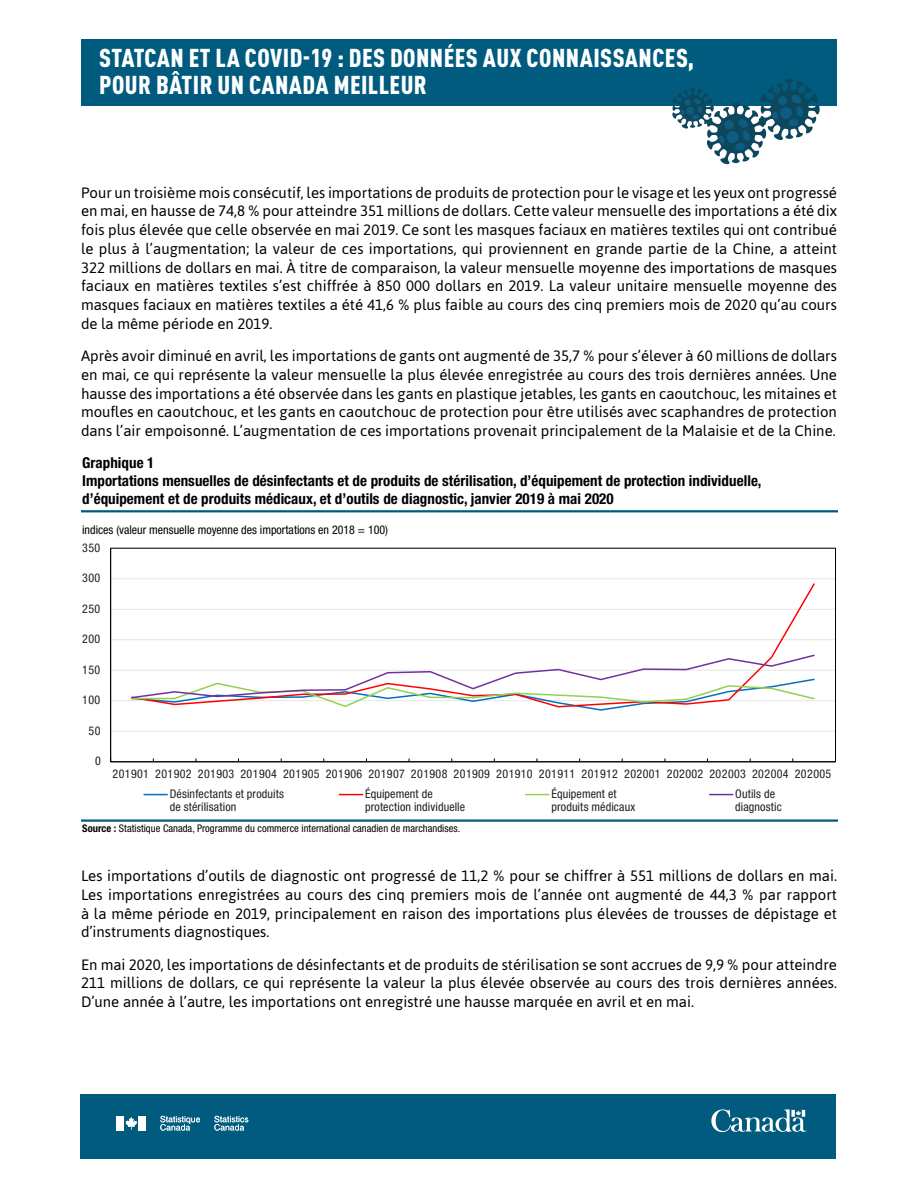
<style>
.page{position:relative;width:918px;height:1188px;background:#fff}
.page>*{position:absolute;margin:0;border:0;box-sizing:border-box;transform-origin:0 0}
.t1{font:900 condensed 25.5px "DIN Pro";letter-spacing:.02em;color:#fff}
.t2{font:15px/18.8px "Asap";color:#000;text-align:justify}
.t3{font:700 condensed 15px/18px "Helvetica Neue LT Std";letter-spacing:.005em;color:#000}
.t4{font:condensed 12px/13.5px "Helvetica Neue LT Std";letter-spacing:.025em;color:#231f20}
.t5{font:condensed 12px "Helvetica Neue LT Std";color:#000}
.t6{font:condensed 10.5px "Helvetica Neue LT Std";letter-spacing:.005em;color:#000}
.s1{font-weight:700}
</style>
<div class="page">
<div style="left:80px;top:1094px;width:756px;height:65px;background:#015b7f"></div>
<div style="left:81px;top:40px;width:755px;height:66px;background:#015b7f"></div>
<svg style="left:711px;top:1109px;width:96px;height:23px"></svg>
<div style="left:815px;top:104px;width:5px;height:10px;background:#0d475e;border-radius:50%"></div>
<svg style="left:672px;top:79px;width:146px;height:86px"></svg>
<hr style="left:81px;top:819px;width:756px;height:3px;background:#005b7f">
<hr style="left:81px;top:510px;width:756px;height:2px;background:#005b7f">
<hr style="left:111px;top:731px;width:724px;height:1px;background:#e7e6e6">
<hr style="left:111px;top:700px;width:724px;height:1px;background:#e7e6e6">
<hr style="left:111px;top:670px;width:724px;height:1px;background:#e7e6e6">
<hr style="left:111px;top:639px;width:724px;height:1px;background:#e7e6e6">
<hr style="left:111px;top:609px;width:724px;height:1px;background:#e7e6e6">
<hr style="left:111px;top:578px;width:724px;height:1px;background:#e7e6e6">
<hr style="left:110px;top:548px;width:1px;height:214px;background:#000">
<hr style="left:111px;top:761px;width:724px;height:1px;background:#000">
<svg style="left:131px;top:654px;width:684px;height:57px"></svg>
<svg style="left:144px;top:794px;width:23px;height:1px"></svg>
<svg style="left:339px;top:794px;width:24px;height:1px"></svg>
<svg style="left:526px;top:794px;width:23px;height:1px"></svg>
<svg style="left:710px;top:794px;width:23px;height:1px"></svg>
<svg style="left:126px;top:1117px;width:11px;height:12px"></svg>
<div style="left:117px;top:1116px;width:7px;height:15px;background:#fff"></div>
<div style="left:139px;top:1116px;width:7px;height:15px;background:#fff"></div>
<svg style="left:160px;top:1116px;width:40px;height:15px"></svg>
<svg style="left:214px;top:1116px;width:34px;height:15px"></svg>
<h1 class="t1" style="left:99px;top:39px;width:305px">STATCAN ET LA COVID-19 : DES DONN</h1>
<h1 class="t1" style="left:444px;top:39px;width:97px">ÉES AUX CONNAISSANC</h1>
<h1 class="t1" style="left:665px;top:39px;width:30px">ES,</h1>
<h1 class="t1" style="left:99px;top:66px;width:165px">POUR BÂTIR UN CANADA</h1>
<h1 class="t1" style="left:334px;top:66px;width:95px">MEILLEUR</h1>
<p class="t2" style="left:81px;top:182px;width:758px">Pour un troisième mois consécutif, les importations de produits de protection pour le visage et les yeux ont progressé en mai, en hausse de 74,8 % pour atteindre 351 millions de dollars. Cette valeur mensuelle des importations a été dix fois plus élevée que celle observée en mai 2019. Ce sont les masques faciaux en matières textiles qui ont contribué le plus à l’augmentation; la valeur de ces importations, qui proviennent en grande partie de la Chine, a atteint 322 millions de dollars en mai. À titre de comparaison, la valeur mensuelle moyenne des importations de masques faciaux en matières textiles s’est chiffrée à 850 000 dollars en 2019. La valeur unitaire mensuelle moyenne des masques faciaux en matières textiles a été 41,6 % plus faible au cours des cinq premiers mois de 2020 qu’au cours de la même période en 2019.</p>
<p class="t2" style="left:81px;top:346px;width:758px">Après avoir diminué en avril, les importations de gants ont augmenté de 35,7 % pour s’élever à 60 millions de dollars en mai, ce qui représente la valeur mensuelle la plus élevée enregistrée au cours des trois dernières années. Une hausse des importations a été observée dans les gants en plastique jetables, les gants en caoutchouc, les mitaines et moufles en caoutchouc, et les gants en caoutchouc de protection pour être utilisés avec scaphandres de protection dans l’air empoisonné. L’augmentation de ces importations provenait principalement de la Malaisie et de la Chine.</p>
<p class="t3" style="left:82px;top:454px;width:681px">Graphique 1<br>Importations mensuelles de désinfectants et de produits de stérilisation, d’équipement de protection individuelle, d’équipement et de produits médicaux, et d’outils de diagnostic, janvier 2019 à mai 2020</p>
<p class="t5" style="left:82px;top:523px;width:308px">indices (valeur mensuelle moyenne des importations en 2018 = 100)</p>
<p class="t4" style="left:82px;top:540px;width:20px">350</p>
<p class="t4" style="left:82px;top:571px;width:20px">300</p>
<p class="t4" style="left:82px;top:601px;width:20px">250</p>
<p class="t4" style="left:82px;top:632px;width:20px">200</p>
<p class="t4" style="left:82px;top:662px;width:20px">150</p>
<p class="t4" style="left:82px;top:693px;width:20px">100</p>
<p class="t4" style="left:89px;top:723px;width:13px">50</p>
<p class="t4" style="left:95px;top:754px;width:7px">0</p>
<p class="t4" style="left:170px;top:764px;width:663px;line-height:20px;text-indent:-57px">201901 201902 201903 201904 201905 201906 201907 201908 201909 201910 201911 201912 202001 202002 202003 202004 202005<br>Désinfectants et produits</p>
<p class="t4" style="left:170px;top:800px;width:68px">de stérilisation</p>
<p class="t4" style="left:365px;top:787px;width:102px">Équipement de protection individuelle</p>
<p class="t4" style="left:551px;top:787px;width:85px">Équipement et produits médicaux</p>
<p class="t4" style="left:735px;top:787px;width:48px">Outils de diagnostic</p>
<p class="t6" style="left:82px;top:823px;width:380px"><span class="s1">Source :</span> Statistique Canada, Programme du commerce international canadien de marchandises.</p>
<p class="t2" style="left:81px;top:866px;width:758px">Les importations d’outils de diagnostic ont progressé de 11,2 % pour se chiffrer à 551 millions de dollars en mai.<br>Les importations enregistrées au cours des cinq premiers mois de l’année ont augmenté de 44,3 % par rapport à la même période en 2019, principalement en raison des importations plus élevées de trousses de dépistage et d’instruments diagnostiques.</p>
<p class="t2" style="left:81px;top:954px;width:758px">En mai 2020, les importations de désinfectants et de produits de stérilisation se sont accrues de 9,9 % pour atteindre 211 millions de dollars, ce qui représente la valeur la plus élevée observée au cours des trois dernières années.<br>D’une année à l’autre, les importations ont enregistré une hausse marquée en avril et en mai.</p>
</div>
